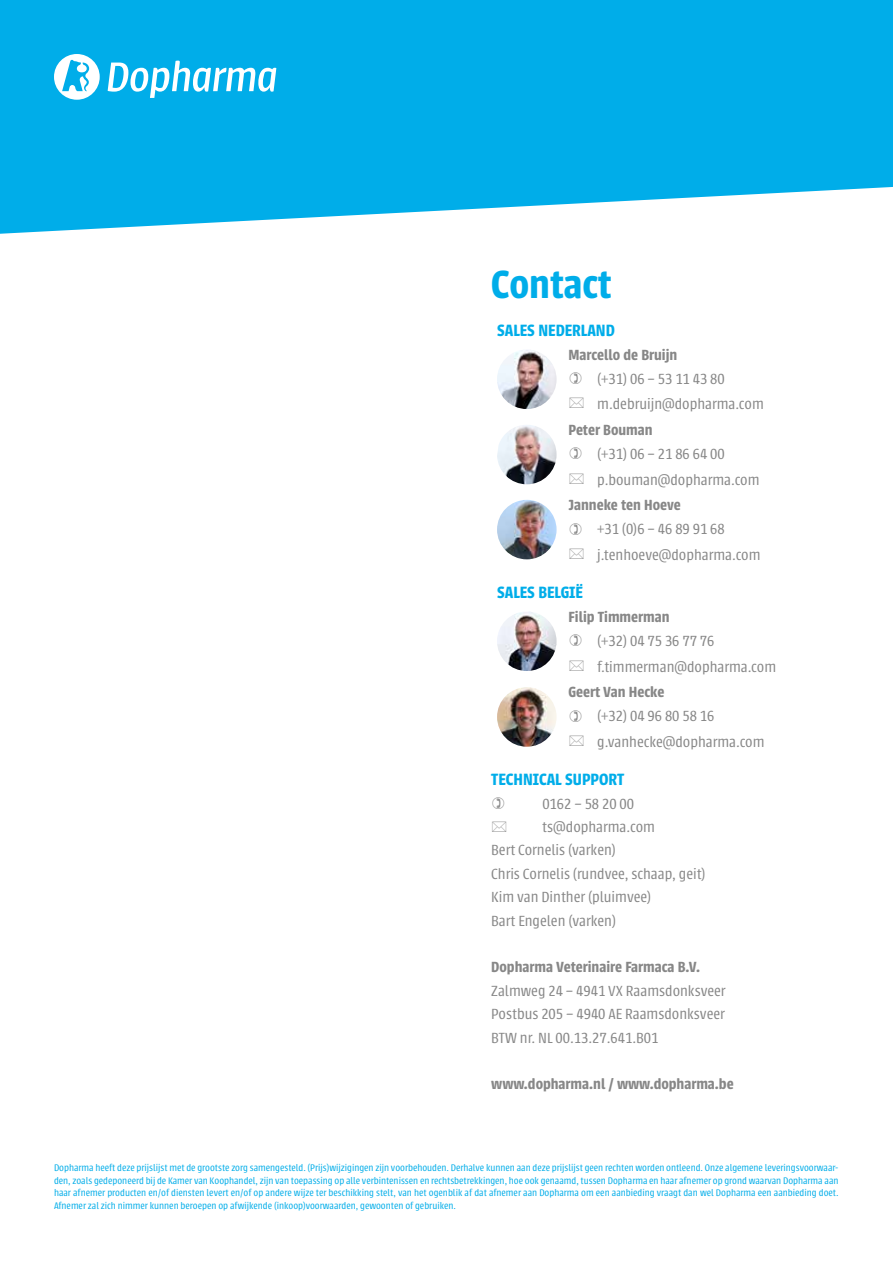
<style>
.page{position:relative;width:893px;height:1263px;background:#fff}
.page>*{position:absolute;margin:0;border:0;box-sizing:border-box;transform-origin:0 0}
.t1{font:600 43.2px "Urbana";color:#00ade9}
.t2{font:600 18px "Urbana";color:#00ade9}
.t3{font:300 16.2px/25.5px "Urbana";color:#878787}
.t4{font:600 16.2px "Urbana";color:#878787}
.t5{font:300 10.5px/12.6px "Urbana";color:#00ade9;text-align:justify}
</style>
<div class="page">
<svg style="left:0;top:0;width:893px;height:234px;background:#1ab5eb"></svg>
<img style="left:497px;top:349px;width:60px;height:60px;border-radius:30px">
<img style="left:497px;top:425px;width:60px;height:59px">
<img style="left:497px;top:500px;width:60px;height:59px;border-radius:30px">
<img style="left:497px;top:687px;width:60px;height:60px;border-radius:30px">
<img style="left:497px;top:611px;width:60px;height:60px;border-radius:30px">
<svg style="left:108px;top:61px;width:168px;height:37px"></svg>
<svg style="left:54px;top:54px;width:46px;height:46px"></svg>
<h1 class="t1" style="left:491px;top:261px;width:122px">Contact</h1>
<h2 class="t2" style="left:497px;top:320px;width:119px">SALES NEDERLAND</h2>
<h3 class="t4" style="left:568px;top:346px;width:110px">Marcello de Bruijn</h3>
<h3 class="t3" style="left:597px;top:366px;width:168px">(+31) 06 – 53 11 43 80 m.debruijn@dopharma.com</h3>
<h3 class="t4" style="left:568px;top:421px;width:86px">Peter Bouman</h3>
<h3 class="t3" style="left:597px;top:441px;width:164px">(+31) 06 – 21 86 64 00 p.bouman@dopharma.com</h3>
<h3 class="t4" style="left:568px;top:496px;width:114px">Janneke ten Hoeve</h3>
<h3 class="t3" style="left:597px;top:517px;width:165px">+31 (0)6 – 46 89 91 68 j.tenhoeve@dopharma.com</h3>
<h2 class="t2" style="left:497px;top:582px;width:87px">SALES BELGIË</h2>
<h3 class="t4" style="left:568px;top:608px;width:103px">Filip Timmerman</h3>
<h3 class="t3" style="left:597px;top:628px;width:180px">(+32) 04 75 36 77 76 f.timmerman@dopharma.com</h3>
<h3 class="t4" style="left:568px;top:683px;width:97px">Geert Van Hecke</h3>
<h3 class="t3" style="left:597px;top:704px;width:169px">(+32) 04 96 80 58 16 g.vanhecke@dopharma.com</h3>
<h2 class="t2" style="left:491px;top:770px;width:135px">TECHNICAL SUPPORT</h2>
<h3 class="t3" style="left:542px;top:791px;width:93px">0162 – 58 20 00</h3>
<h3 class="t3" style="left:542px;top:814px;width:114px">ts@dopharma.com</h3>
<h3 class="t3" style="left:491px;top:838px;width:126px">Bert Cornelis (varken)</h3>
<h3 class="t3" style="left:491px;top:861px;width:216px">Chris Cornelis (rundvee, schaap, geit)</h3>
<h3 class="t3" style="left:491px;top:884px;width:162px">Kim van Dinther (pluimvee)</h3>
<h3 class="t3" style="left:491px;top:908px;width:126px">Bart Engelen (varken)</h3>
<h3 class="t4" style="left:491px;top:958px;width:210px">Dopharma Veterinaire Farmaca B.V.</h3>
<h3 class="t3" style="left:491px;top:979px;width:236px;line-height:23.4px;text-align:justify">Zalmweg 24 – 4941 VX Raamsdonksveer Postbus 205 – 4940 AE Raamsdonksveer BTW nr. NL 00.13.27.641.B01</h3>
<h3 class="t4" style="left:491px;top:1075px;width:244px">www.dopharma.nl / www.dopharma.be</h3>
<p class="t5" style="left:54px;top:1162px;width:786px">Dopharma heeft deze prijslijst met de grootste zorg samengesteld. (Prijs)wijzigingen zijn voorbehouden. Derhalve kunnen aan deze prijslijst geen rechten worden ontleend. Onze algemene leveringsvoorwaar&shy;den, zoals gedeponeerd bij de Kamer van Koophandel, zijn van toepassing op alle verbintenissen en rechtsbetrekkingen, hoe ook genaamd, tussen Dopharma en haar afnemer op grond waarvan Dopharma aan haar afnemer producten en/of diensten levert en/of op andere wijze ter beschikking stelt, van het ogenblik af dat afnemer aan Dopharma om een aanbieding vraagt dan wel Dopharma een aanbieding doet.<br>Afnemer zal zich nimmer kunnen beroepen op afwijkende (inkoop)voorwaarden, gewoonten of gebruiken.</p>
</div>
